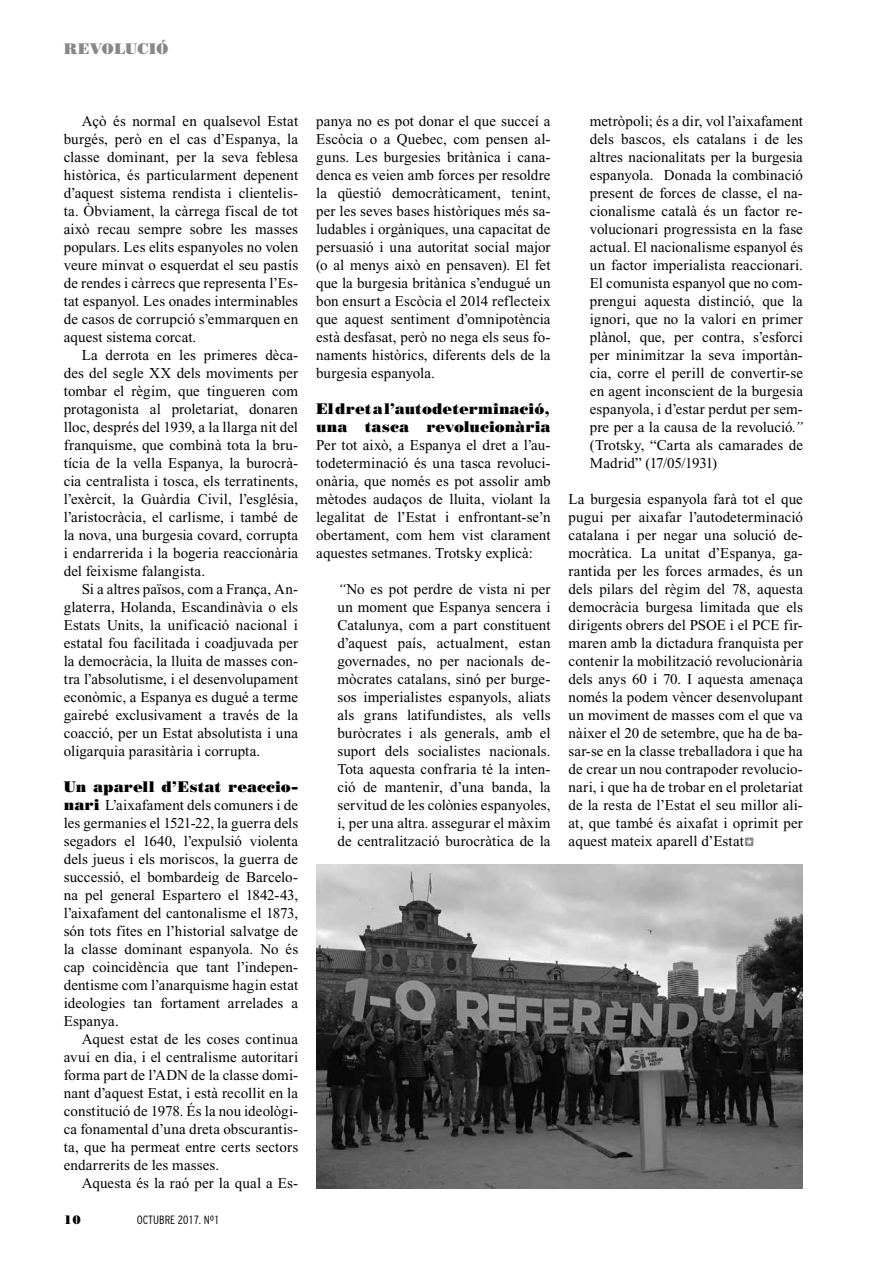
<style>
.page{position:relative;width:893px;height:1263px;background:#fff}
.page>*{position:absolute;margin:0;border:0;box-sizing:border-box;transform-origin:0 0}
.t1{font:15px/18px "Times New Roman";letter-spacing:.005em;color:#000;text-align:justify}
.t2{font:15px/18px "Cg Poster Bodoni";color:#000}
.t3{font:15px "Cg Poster Bodoni";color:#87888a}
.t4{font:300 condensed 12px "Civica 03";color:#000}
.t5{font:12px "Cg Poster Bodoni";color:#000}
.s1{font-family:"Cg Poster Bodoni"}
.s2{font-style:italic}
</style>
<div class="page">
<img style="left:316px;top:864px;width:487px;height:324px">
<p class="t3" style="left:64px;top:40px;width:106px">REVOLUCIÓ</p>
<p class="t1" style="left:64px;top:112px;width:236px;text-indent:18px">Açò és normal en qualsevol Estat burgés, però en el cas d’Espanya, la classe dominant, per la seva feblesa històrica, és particularment depenent d’aquest sistema rendista i clientelis&shy;ta. Òbviament, la càrrega fiscal de tot això recau sempre sobre les masses populars. Les elits espanyoles no volen veure minvat o esquerdat el seu pastís de rendes i càrrecs que representa l’Es&shy;tat espanyol. Les onades interminables de casos de corrupció s’emmarquen en aquest sistema corcat.</p>
<p class="t1" style="left:64px;top:346px;width:236px;text-indent:18px">La derrota en les primeres dèca&shy;des del segle XX dels moviments per tombar el règim, que tingueren com protagonista al proletariat, donaren lloc, després del 1939, a la llarga nit del franquisme, que combinà tota la bru&shy;tícia de la vella Espanya, la burocrà&shy;cia centralista i tosca, els terratinents, l’exèrcit, la Guàrdia Civil, l’església, l’aristocràcia, el carlisme, i també de la nova, una burgesia covard, corrupta i endarrerida i la bogeria reaccionària del feixisme falangista.</p>
<p class="t1" style="left:64px;top:580px;width:236px;text-indent:18px">Si a altres països, com a França, An&shy;glaterra, Holanda, Escandinàvia o els Estats Units, la unificació nacional i estatal fou facilitada i coadjuvada per la democràcia, la lluita de masses con&shy;tra l’absolutisme, i el desenvolupament econòmic, a Espanya es dugué a terme gairebé exclusivament a través de la coacció, per un Estat absolutista i una oligarquia parasitària i corrupta.</p>
<p class="t2" style="left:64px;top:778px;width:236px">Un aparell d’Estat reaccio-</p>
<p class="t1" style="left:64px;top:796px;width:236px"><span class="s1">nari</span> L’aixafament dels comuners i de les germanies el 1521-22, la guerra dels segadors el 1640, l’expulsió violenta dels jueus i els moriscos, la guerra de successió, el bombardeig de Barcelo&shy;na pel general Espartero el 1842-43, l’aixafament del cantonalisme el 1873, són tots fites en l’historial salvatge de la classe dominant espanyola. No és cap coincidència que tant l’indepen&shy;dentisme com l’anarquisme hagin estat ideologies tan fortament arrelades a Espanya.</p>
<p class="t1" style="left:64px;top:1030px;width:236px;text-indent:18px">Aquest estat de les coses continua avui en dia, i el centralisme autoritari forma part de l’ADN de la classe domi&shy;nant d’aquest Estat, i està recollit en la constitució de 1978. És la nou ideològi&shy;ca fonamental d’una dreta obscurantis&shy;ta, que ha permeat entre certs sectors endarrerits de les masses.</p>
<p class="t1" style="left:82px;top:1174px;width:218px">Aquesta és la raó per la qual a Es-</p>
<p class="t5" style="left:64px;top:1212px;width:18px">10</p>
<p class="t4" style="left:137px;top:1213px;width:84px">OCTUBRE 2017. Nº1</p>
<p class="t1" style="left:316px;top:112px;width:236px">panya no es pot donar el que succeí a Escòcia o a Quebec, com pensen al&shy;guns. Les burgesies britànica i cana&shy;denca es veien amb forces per resoldre la qüestió democràticament, tenint, per les seves bases històriques més sa&shy;ludables i orgàniques, una capacitat de persuasió i una autoritat social major (o al menys això en pensaven). El fet que la burgesia britànica s’endugué un bon ensurt a Escòcia el 2014 reflecteix que aquest sentiment d’omnipotència està desfasat, però no nega els seus fo&shy;naments històrics, diferents dels de la burgesia espanyola.</p>
<p class="t2" style="left:316px;top:400px;width:236px">El dret a l’autodeterminació, una tasca revolucionària</p>
<p class="t1" style="left:316px;top:436px;width:236px">Per tot això, a Espanya el dret a l’au&shy;todeterminació és una tasca revoluci&shy;onària, que només es pot assolir amb mètodes audaços de lluita, violant la legalitat de l’Estat i enfrontant-se’n obertament, com hem vist clarament aquestes setmanes. Trotsky explicà:</p>
<p class="t1" style="left:337px;top:580px;width:215px"><span class="s2">“</span>No es pot perdre de vista ni per un moment que Espanya sencera i Catalunya, com a part constituent d’aquest país, actualment, estan governades, no per nacionals de&shy;mòcrates catalans, sinó per burge&shy;sos imperialistes espanyols, aliats als grans latifundistes, als vells buròcrates i als generals, amb el suport dels socialistes nacionals.<br>Tota aquesta confraria té la inten&shy;ció de mantenir, d’una banda, la servitud de les colònies espanyoles, i, per una altra. assegurar el màxim de centralització burocràtica de la</p>
<p class="t1" style="left:590px;top:112px;width:215px">metròpoli; és a dir, vol l’aixafament dels bascos, els catalans i de les altres nacionalitats per la burgesia espanyola. Donada la combinació present de forces de classe, el na&shy;cionalisme català és un factor re&shy;volucionari progressista en la fase actual. El nacionalisme espanyol és un factor imperialista reaccionari.<br>El comunista espanyol que no com&shy;prengui aquesta distinció, que la ignori, que no la valori en primer plànol, que, per contra, s’esforci per minimitzar la seva importàn&shy;cia, corre el perill de convertir-se en agent inconscient de la burgesia espanyola, i d’estar perdut per sem&shy;pre per a la causa de la revolució<span class="s2">.” </span>(Trotsky, “Carta als camarades de Madrid” (17/05/1931)</p>
<p class="t1" style="left:569px;top:490px;width:236px">La burgesia espanyola farà tot el que pugui per aixafar l’autodeterminació catalana i per negar una solució de&shy;mocràtica. La unitat d’Espanya, ga&shy;rantida per les forces armades, és un dels pilars del règim del 78, aquesta democràcia burgesa limitada que els dirigents obrers del PSOE i el PCE fir&shy;maren amb la dictadura franquista per contenir la mobilització revolucionària dels anys 60 i 70. I aquesta amenaça només la podem vèncer desenvolupant un moviment de masses com el que va nàixer el 20 de setembre, que ha de ba&shy;sar-se en la classe treballadora i que ha de crear un nou contrapoder revolucio&shy;nari, i que ha de trobar en el proletariat de la resta de l’Estat el seu millor ali&shy;at, que també és aixafat i oprimit per aquest mateix aparell d’Estat</p>
</div>
